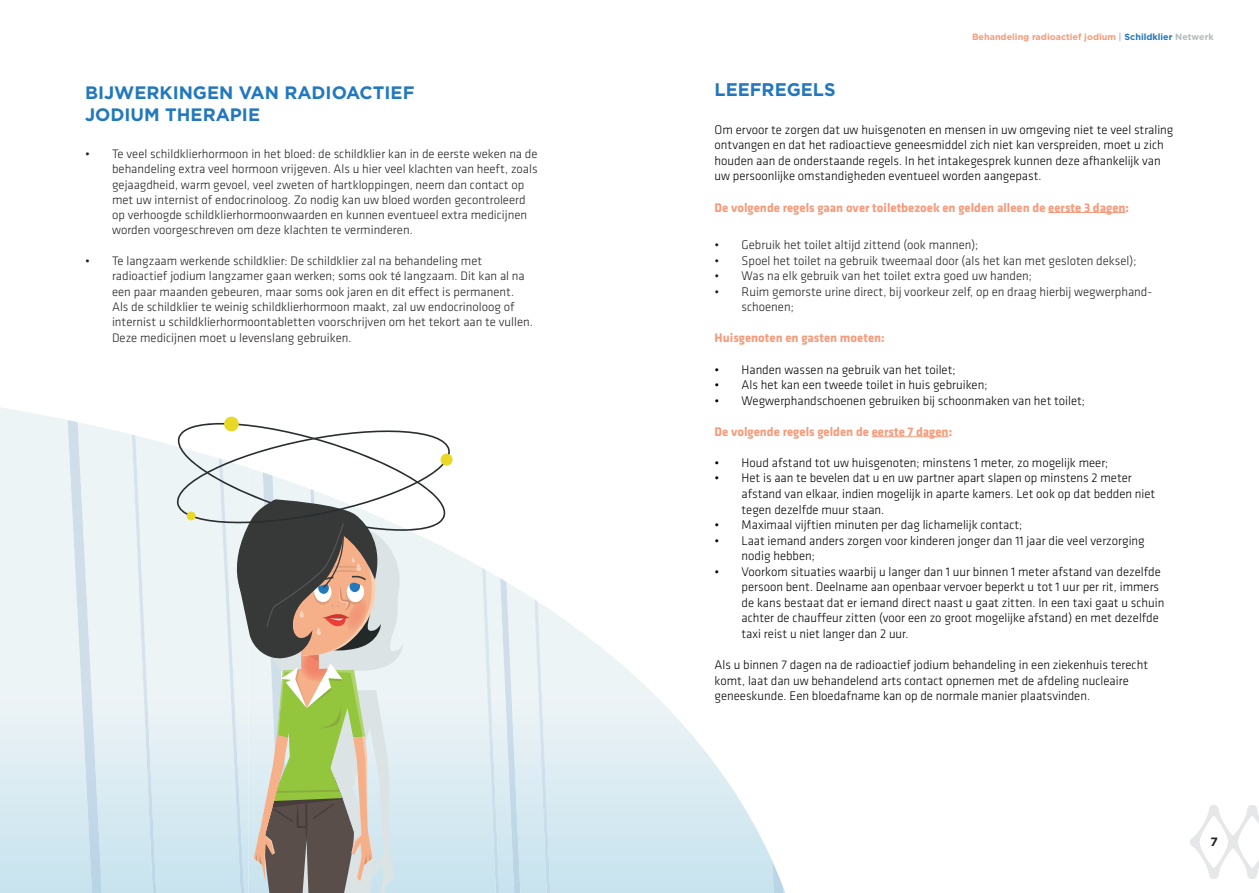
<style>
.page{position:relative;width:1259px;height:893px;background:#fff}
.page>*{position:absolute;margin:0;border:0;box-sizing:border-box;transform-origin:0 0}
.t1{font:700 18.3px "Gotham";color:#2278be}
.t2{font:700 18px/21.6px "Gotham";color:#2278be}
.t3{font:300 12.9px/15.6px "Klavika Basic";color:#000001}
.t4{font:300 12.9px/15.6px "Klavika Basic";color:#231f20}
.t5{font:700 12.9px "Klavika Basic";color:#f69b7b}
.t6{font:300 12.75px/15.3px "Klavika Basic";color:#231f20}
.t7{font:700 12px "Gotham";color:#231f20}
.t8{font:700 9px "Gotham";color:#f69b7b}
.s1{color:#b5bbbb}
.s2{color:#2278be}
</style>
<div class="page">
<svg style="left:1190px;top:805px;width:69px;height:74px"></svg>
<svg style="left:453px;top:552px;width:332px;height:341px"></svg>
<svg style="left:534px;top:599px;width:16px;height:294px;background:#ddebf2"></svg>
<svg style="left:482px;top:568px;width:38px;height:325px;background:#ddeaf1"></svg>
<svg style="left:772px;top:860px;width:11px;height:33px"></svg>
<svg style="left:0;top:407px;width:238px;height:486px;background:#e6f1f5"></svg>
<svg style="left:132px;top:435px;width:24px;height:458px;background:#e2eef3"></svg>
<svg style="left:68px;top:420px;width:34px;height:473px;background:#ddeaf1"></svg>
<hr style="left:1048px;top:212px;width:77px;height:1px;background:#f69b7b">
<hr style="left:871px;top:436px;width:77px;height:1px;background:#f69b7b">
<div style="left:224px;top:417px;width:15px;height:14px;background:#ead826;border-radius:50%"></div>
<svg style="left:172px;top:423px;width:281px;height:470px;background:#c7cbc4"></svg>
<h2 class="t2" style="left:85px;top:82px;width:331px">BIJWERKINGEN VAN RADIOACTIEF<br>JODIUM THERAPIE</h2>
<p class="t6" style="left:112px;top:146px;width:427px;text-indent:-27px">• Te veel schildklierhormoon in het bloed: de schildklier kan in de eerste weken na de behandeling extra veel hormoon vrijgeven. Als u hier veel klachten van heeft, zoals gejaagdheid, warm gevoel, veel zweten of hartkloppingen, neem dan contact op met uw internist of endocrinoloog. Zo nodig kan uw bloed worden gecontroleerd op verhoogde schildklierhormoonwaarden en kunnen eventueel extra medicijnen worden voorgeschreven om deze klachten te verminderen.</p>
<p class="t6" style="left:112px;top:253px;width:422px;text-indent:-27px">• Te langzaam werkende schildklier: De schildklier zal na behandeling met radioactief jodium langzamer gaan werken; soms ook té langzaam. Dit kan al na een paar maanden gebeuren, maar soms ook jaren en dit effect is permanent.<br>Als de schildklier te weinig schildklierhormoon maakt, zal uw endocrinoloog of internist u schildklierhormoontabletten voorschrijven om het tekort aan te vullen.<br>Deze medicijnen moet u levenslang gebruiken.</p>
<p class="t8" style="left:972px;top:31px;width:243px">Behandeling radioactief jodium <span class="s1">|</span> <span class="s2">Schildklier</span> <span class="s1">Netwerk</span></p>
<h1 class="t1" style="left:714px;top:78px;width:122px">LEEFREGELS</h1>
<p class="t3" style="left:714px;top:121px;width:460px">Om ervoor te zorgen dat uw huisgenoten en mensen in uw omgeving niet te veel straling ontvangen en dat het radioactieve geneesmiddel zich niet kan verspreiden, moet u zich houden aan de onderstaande regels. In het intakegesprek kunnen deze afhankelijk van uw persoonlijke omstandigheden eventueel worden aangepast.</p>
<p class="t5" style="left:714px;top:198px;width:416px">De volgende regels gaan over toiletbezoek en gelden alleen de eerste 3 dagen:</p>
<p class="t4" style="left:714px;top:237px;width:265px">• Gebruik het toilet altijd zittend (ook mannen);</p>
<p class="t4" style="left:714px;top:252px;width:423px">• Spoel het toilet na gebruik tweemaal door (als het kan met gesloten deksel);</p>
<p class="t4" style="left:714px;top:268px;width:319px">• Was na elk gebruik van het toilet extra goed uw handen;</p>
<p class="t4" style="left:741px;top:283px;width:412px;text-indent:-27px">• Ruim gemorste urine direct, bij voorkeur zelf, op en draag hierbij wegwerphand&shy;schoenen;</p>
<p class="t5" style="left:714px;top:329px;width:172px">Huisgenoten en gasten moeten:</p>
<p class="t3" style="left:714px;top:361px;width:242px">• Handen wassen na gebruik van het toilet;</p>
<p class="t3" style="left:714px;top:377px;width:274px">• Als het kan een tweede toilet in huis gebruiken;</p>
<p class="t3" style="left:714px;top:392px;width:372px">• Wegwerphandschoenen gebruiken bij schoonmaken van het toilet;</p>
<p class="t5" style="left:714px;top:422px;width:239px">De volgende regels gelden de eerste 7 dagen:</p>
<p class="t3" style="left:714px;top:455px;width:395px">• Houd afstand tot uw huisgenoten; minstens 1 meter, zo mogelijk meer;</p>
<p class="t3" style="left:741px;top:470px;width:415px;text-indent:-27px">• Het is aan te bevelen dat u en uw partner apart slapen op minstens 2 meter afstand van elkaar, indien mogelijk in aparte kamers. Let ook op dat bedden niet tegen dezelfde muur staan.</p>
<p class="t3" style="left:714px;top:517px;width:309px">• Maximaal vijftien minuten per dag lichamelijk contact;</p>
<p class="t3" style="left:741px;top:532px;width:405px;text-indent:-27px">• Laat iemand anders zorgen voor kinderen jonger dan 11 jaar die veel verzorging nodig hebben;</p>
<p class="t3" style="left:741px;top:564px;width:424px;text-indent:-27px">• Voorkom situaties waarbij u langer dan 1 uur binnen 1 meter afstand van dezelfde persoon bent. Deelname aan openbaar vervoer beperkt u tot 1 uur per rit, immers de kans bestaat dat er iemand direct naast u gaat zitten. In een taxi gaat u schuin achter de chauffeur zitten (voor een zo groot mogelijke afstand) en met dezelfde taxi reist u niet langer dan 2 uur.</p>
<p class="t3" style="left:714px;top:657px;width:435px">Als u binnen 7 dagen na de radioactief jodium behandeling in een ziekenhuis terecht komt, laat dan uw behandelend arts contact opnemen met de afdeling nucleaire geneeskunde. Een bloedafname kan op de normale manier plaatsvinden.</p>
<p class="t7" style="left:1210px;top:834px;width:9px">7</p>
</div>
